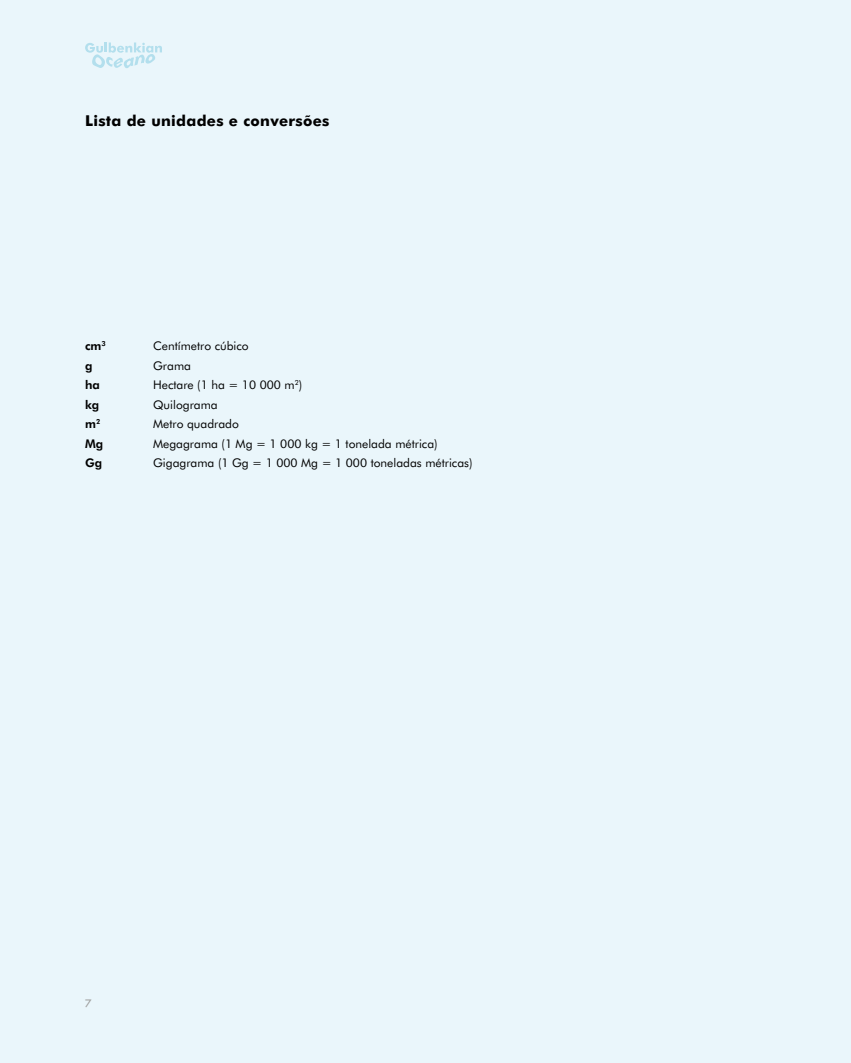
<style>
.page{position:relative;width:851px;height:1063px;background:#fff}
.page>*{position:absolute;margin:0;border:0;box-sizing:border-box;transform-origin:0 0}
.t1{font:800 15px "Futura BT";letter-spacing:.02em;color:#000}
.t2{font:12px "Futura BT";color:#000}
.t3{font:700 12px "Futura BT";color:#000}
.t4{font:12px "Tw Cen";color:#9d9d9c}
</style>
<div class="page">
<div style="left:0;top:0;width:850px;height:1063px;background:#eaf6fb"></div>
<svg style="left:85px;top:43px;width:77px;height:25px"></svg>
<p class="t1" style="left:85px;top:111px;width:246px">Lista de unidades e conversões</p>
<p class="t3" style="left:85px;top:338px;width:22px">cm<sup>3</sup></p>
<p class="t2" style="left:153px;top:338px;width:97px">Centímetro cúbico</p>
<p class="t3" style="left:85px;top:357px;width:9px">g</p>
<p class="t2" style="left:153px;top:358px;width:39px">Grama</p>
<p class="t3" style="left:85px;top:377px;width:16px">ha</p>
<p class="t2" style="left:153px;top:377px;width:150px">Hectare (1 ha = 10 000 m<sup>2</sup>)</p>
<p class="t3" style="left:85px;top:396px;width:16px">kg</p>
<p class="t2" style="left:153px;top:397px;width:66px">Quilograma</p>
<p class="t3" style="left:85px;top:416px;width:17px">m<sup>2</sup></p>
<p class="t2" style="left:153px;top:416px;width:87px">Metro quadrado</p>
<p class="t3" style="left:85px;top:435px;width:20px">Mg</p>
<p class="t2" style="left:153px;top:436px;width:286px">Megagrama (1 Mg = 1 000 kg = 1 tonelada métrica)</p>
<p class="t3" style="left:85px;top:455px;width:19px">Gg</p>
<p class="t2" style="left:153px;top:455px;width:321px">Gigagrama (1 Gg = 1 000 Mg = 1 000 toneladas métricas)</p>
<p class="t4" style="left:85px;top:996px;width:8px">7</p>
</div>
